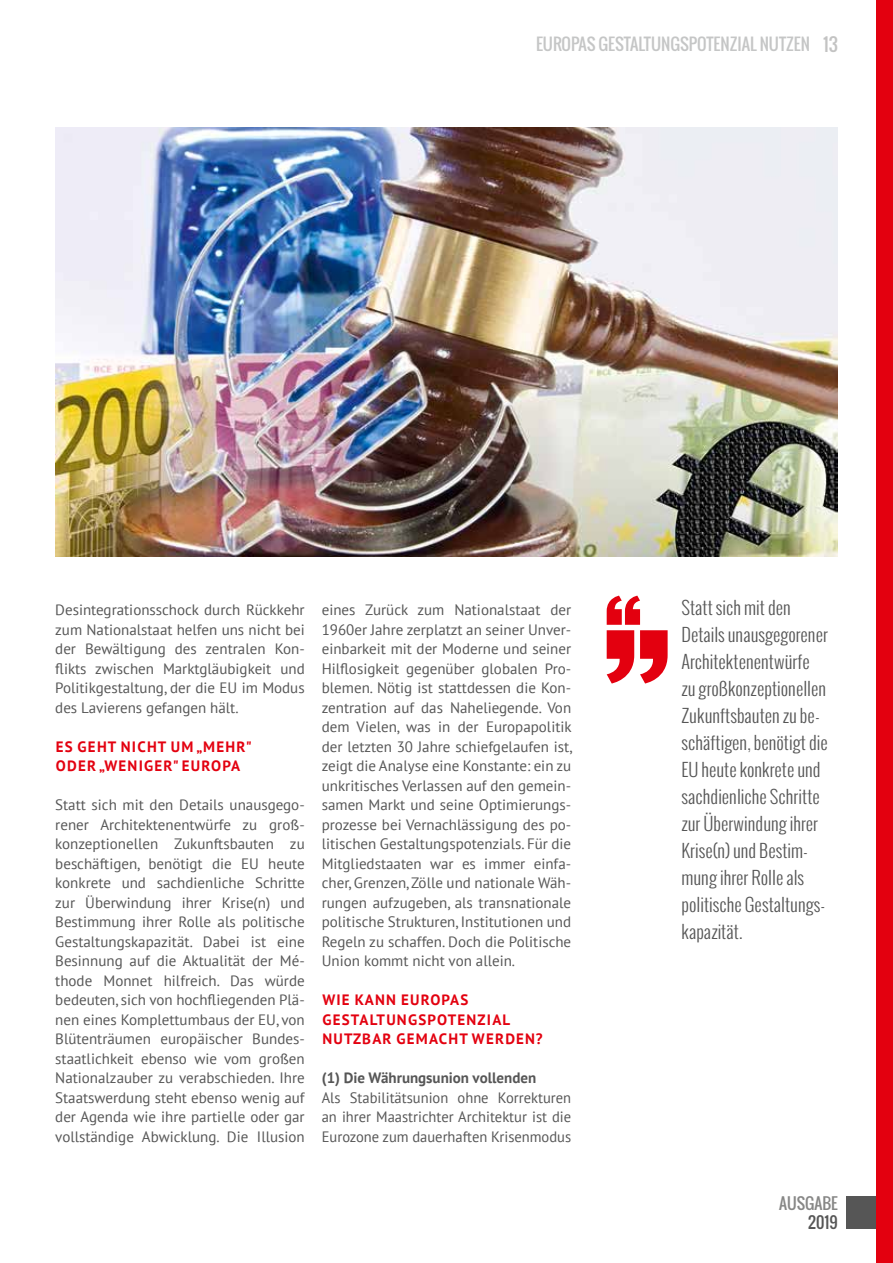
<style>
.page{position:relative;width:893px;height:1263px;background:#fff}
.page>*{position:absolute;margin:0;border:0;box-sizing:border-box;transform-origin:0 0}
.t1{font:300 18px/27px "Oswald";color:#565656}
.t2{font:18px "Oswald";color:#878786}
.t3{font:16.5px "Oswald";color:#c5c6c6}
.t4{font:15.75px "Oswald";color:#878786}
.t5{font:15.75px "Oswald";color:#565656}
.t6{font:15px/19.5px "PT Sans";color:#565656;text-align:justify}
.t7{font:700 15px/19.5px "PT Sans";letter-spacing:.08em;color:#e3000f}
.t8{font:700 15px "PT Sans";color:#565656}
</style>
<div class="page">
<svg style="left:607px;top:596px;width:61px;height:87px"></svg>
<img style="left:55px;top:128px;width:783px;height:429px">
<div style="left:876px;top:0;width:17px;height:1263px;background:#e3000f"></div>
<div style="left:846px;top:1196px;width:30px;height:33px;background:#565656"></div>
<p class="t3" style="left:536px;top:32px;width:276px">EUROPAS GESTALTUNGSPOTENZIAL NUTZEN</p>
<p class="t2" style="left:823px;top:31px;width:16px">13</p>
<p class="t6" style="left:55px;top:600px;width:251px">Desintegrationsschock durch Rückkehr zum Nationalstaat helfen uns nicht bei der Bewältigung des zentralen Kon&shy;flikts zwischen Marktgläubigkeit und Politikgestaltung, der die EU im Modus des Lavierens gefangen hält.</p>
<p class="t7" style="left:56px;top:736px;width:197px">ES GEHT NICHT UM „MEHR"<br>ODER „WENIGER" EUROPA</p>
<p class="t6" style="left:55px;top:795px;width:251px">Statt sich mit den Details unausgego&shy;rener Architektenentwürfe zu groß&shy;konzeptionellen Zukunftsbauten zu beschäftigen, benötigt die EU heute konkrete und sachdienliche Schritte zur Überwindung ihrer Krise(n) und Bestimmung ihrer Rolle als politische Gestaltungskapazität. Dabei ist eine Besinnung auf die Aktualität der Mé&shy;thode Monnet hilfreich. Das würde bedeuten, sich von hochfliegenden Plä&shy;nen eines Komplettumbaus der EU, von Blütenträumen europäischer Bundes&shy;staatlichkeit ebenso wie vom großen Nationalzauber zu verabschieden. Ihre Staatswerdung steht ebenso wenig auf der Agenda wie ihre partielle oder gar vollständige Abwicklung. Die Illusion</p>
<p class="t6" style="left:322px;top:600px;width:252px">eines Zurück zum Nationalstaat der 1960er Jahre zerplatzt an seiner Unver&shy;einbarkeit mit der Moderne und seiner Hilflosigkeit gegenüber globalen Pro&shy;blemen. Nötig ist stattdessen die Kon&shy;zentration auf das Naheliegende. Von dem Vielen, was in der Europapolitik der letzten 30 Jahre schiefgelaufen ist, zeigt die Analyse eine Konstante: ein zu unkritisches Verlassen auf den gemein&shy;samen Markt und seine Optimierungs&shy;prozesse bei Vernachlässigung des po&shy;litischen Gestaltungspotenzials. Für die Mitgliedstaaten war es immer einfa&shy;cher, Grenzen, Zölle und nationale Wäh&shy;rungen aufzugeben, als transnationale politische Strukturen, Institutionen und Regeln zu schaffen. Doch die Politische Union kommt nicht von allein.</p>
<p class="t7" style="left:322px;top:990px;width:222px">WIE KANN EUROPAS<br>GESTALTUNGSPOTENZIAL<br>NUTZBAR GEMACHT WERDEN?</p>
<p class="t8" style="left:322px;top:1068px;width:216px">(1) Die Währungsunion vollenden</p>
<p class="t6" style="left:322px;top:1087px;width:251px">Als Stabilitätsunion ohne Korrekturen an ihrer Maastrichter Architektur ist die Eurozone zum dauerhaften Krisenmodus</p>
<p class="t1" style="left:681px;top:594px;width:148px">Statt sich mit den<br>Details unausgegorener<br>Architektenentwürfe zu großkonzeptionellen<br>Zukunftsbauten zu be&shy;schäftigen, benötigt die<br>EU heute konkrete und sachdienliche Schritte zur Überwindung ihrer<br>Krise(n) und Bestim&shy;mung ihrer Rolle als politische Gestaltungs&shy;kapazität.</p>
<p class="t4" style="left:779px;top:1191px;width:60px">AUSGABE</p>
<p class="t5" style="left:808px;top:1210px;width:31px">2019</p>
</div>
